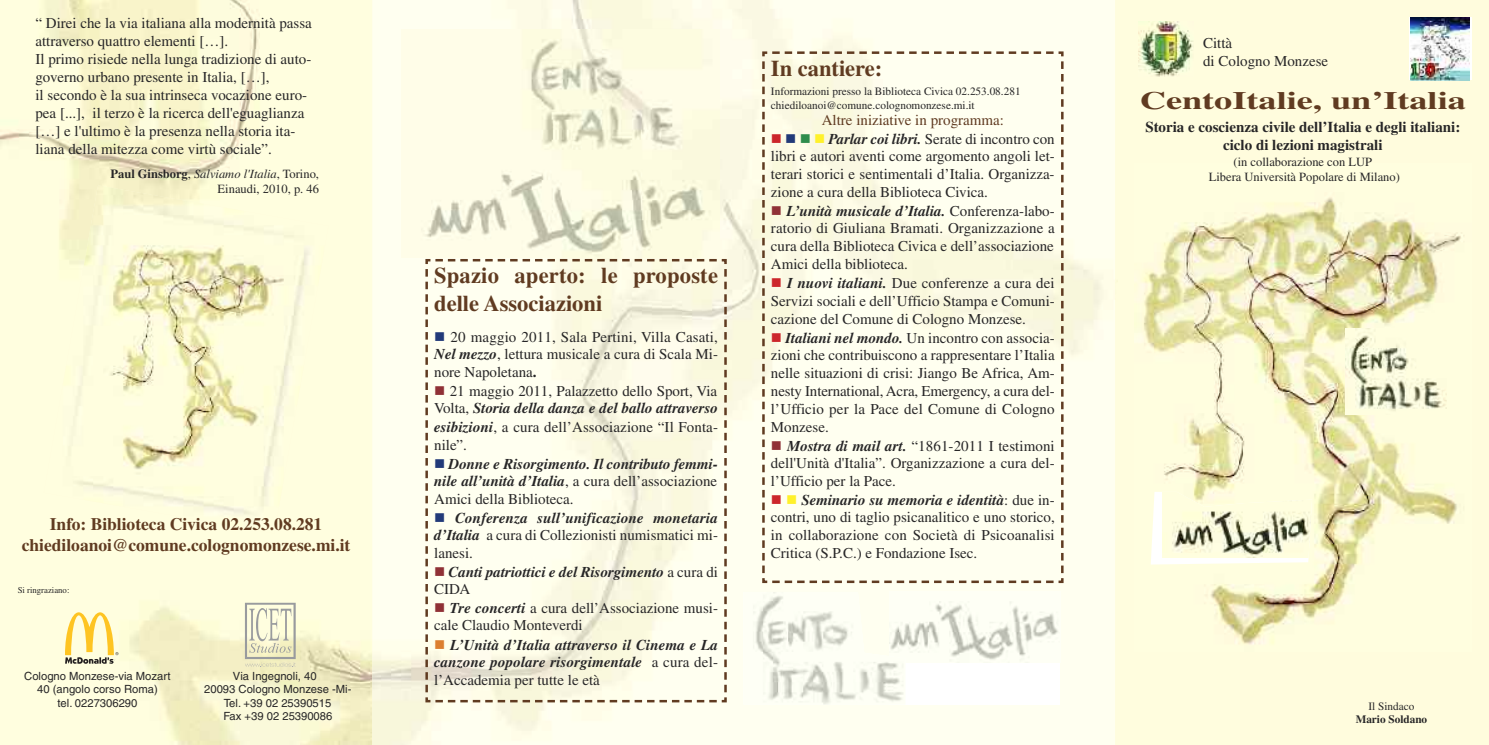
<style>
.page{position:relative;width:1489px;height:745px;background:#fff}
.page>*{position:absolute;margin:0;border:0;box-sizing:border-box;transform-origin:0 0}
.t1{font:700 25px "Times";color:#603b21;scale:1.45 1}
.t2{font:700 22.5px/27px "Times";color:#603b21}
.t3{font:700 17.5px/21px "Times";color:#603b21;text-align:center}
.t4{font:15px/18px "Times";color:#272627;text-align:justify}
.t5{font:italic 700 15px/17.5px "Times";letter-spacing:.005em;color:#272627;text-align:justify}
.t6{font:700 15px/18px "Times";color:#272627;text-align:center}
.t7{font:15px/19.1px "Times";color:#603b21}
.t8{font:12.5px/15px "Times";color:#272627;text-align:center}
.t9{font:11.25px/13.5px "Helvetica";color:#272627;text-align:center}
.t10{font:11.25px/13.5px "Times";color:#272627}
.t11{font:700 11.25px "Times";color:#272627}
.t12{font:8.75px "Times";color:#272627}
.s1{font-weight:700}
.s2{font-style:italic}
.s3{font-weight:700;font-style:italic}
.s4{font-weight:400;font-style:normal}
.s5{font-weight:700;font-style:italic;color:#272627}
.s6{color:#272627}
</style>
<div class="page">
<div style="left:0;top:0;width:1488px;height:744px;background:#fffcdd"></div>
<img style="left:0;top:0;width:1115px;height:744px">
<img style="left:1137px;top:197px;width:324px;height:448px">
<img style="left:1345px;top:328px;width:110px;height:86px">
<svg style="left:1150px;top:491px;width:161px;height:73px"></svg>
<img style="left:1162px;top:491px;width:149px;height:66px">
<img style="left:1138px;top:21px;width:55px;height:56px">
<svg style="left:1469px;top:18px;width:1px;height:62px"></svg>
<img style="left:1409px;top:18px;width:60px;height:62px">
<hr style="left:372px;top:0;width:742px;height:1px;background:#fff">
<img style="left:401px;top:29px;width:318px;height:228px">
<div style="left:889px;top:591px;width:171px;height:113px;background:#fff"></div>
<img style="left:905px;top:601px;width:155px;height:61px">
<img style="left:743px;top:591px;width:162px;height:113px">
<img style="left:44px;top:185px;width:284px;height:348px">
<svg style="left:245px;top:602px;width:51px;height:64px"></svg>
<svg style="left:65px;top:612px;width:53px;height:51px"></svg>
<svg style="left:424px;top:257px;width:304px;height:446px"></svg>
<svg style="left:761px;top:50px;width:303px;height:534px"></svg>
<p class="t4" style="left:35px;top:16px;width:278px;text-align:left">“ Direi che la via italiana alla modernità passa attraverso quattro elementi […].<br>Il primo risiede nella lunga tradizione di auto&shy;governo urbano presente in Italia, […],<br>il secondo è la sua intrinseca vocazione euro&shy;pea [...], il terzo è la ricerca dell'eguaglianza […] e l'ultimo è la presenza nella storia ita&shy;liana della mitezza come virtù sociale”.</p>
<p class="t8" style="left:111px;top:168px;width:210px;text-align:right"><span class="s1">Paul Ginsborg</span>, <span class="s2">Salviamo l'Italia</span>, Torino,<br>Einaudi, 2010, p. 46</p>
<p class="t3" style="left:22px;top:515px;width:330px">Info: Biblioteca Civica 02.253.08.281 chiediloanoi@comune.colognomonzese.mi.it</p>
<p class="t12" style="left:18px;top:587px;width:53px">Si ringraziano:</p>
<p class="t9" style="left:24px;top:669px;width:148px">Cologno Monzese-via Mozart<br>40 (angolo corso Roma)<br>tel. 0227306290</p>
<p class="t9" style="left:204px;top:669px;width:149px">Via Ingegnoli, 40<br>20093 Cologno Monzese -Mi-<br>Tel. +39 02 25390515<br>Fax +39 02 25390086</p>
<h2 class="t2" style="left:434px;top:264px;width:285px">Spazio aperto: le proposte delle Associazioni</h2>
<p class="t4" style="left:434px;top:329px;width:285px;line-height:17.5px;text-indent:16px">20 maggio 2011, Sala Pertini, Villa Casati, <span class="s3">Nel mezzo</span>, lettura musicale a cura di Scala Mi&shy;nore Napoletana<span class="s1">.</span></p>
<p class="t4" style="left:434px;top:384px;width:285px;text-indent:16px">21 maggio 2011, Palazzetto dello Sport, Via Volta, <span class="s3">Storia della danza e del ballo attraverso esibizioni</span>, a cura dell’Associazione “Il Fonta&shy;nile”.</p>
<p class="t5" style="left:434px;top:456px;width:285px;text-indent:14px">Donne e Risorgimento. Il contributo femmi&shy;nile all’unità d’Italia<span class="s4">, a cura dell’associazione Amici della Biblioteca.</span></p>
<p class="t5" style="left:434px;top:510px;width:285px;text-indent:21px">Conferenza sull’unificazione monetaria d’Italia <span class="s4">a cura di Collezionisti numismatici mi&shy;lanesi.</span></p>
<p class="t5" style="left:434px;top:564px;width:285px;line-height:17.1px;text-indent:14px">Canti patriottici e del Risorgimento <span class="s4">a cura di<br>CIDA</span></p>
<p class="t4" style="left:434px;top:601px;width:285px;line-height:17.1px;text-indent:16px"><span class="s3">Tre concerti</span> a cura dell’Associazione musi&shy;cale Claudio Monteverdi</p>
<p class="t5" style="left:434px;top:636px;width:285px;text-indent:16px">L’Unità d’Italia attraverso il Cinema e La canzone popolare risorgimentale <span class="s4">a cura del&shy;l’Accademia per tutte le età</span></p>
<h2 class="t2" style="left:771px;top:57px;width:113px">In cantiere:</h2>
<p class="t10" style="left:771px;top:86px;width:251px">Informazioni presso la Biblioteca Civica 02.253.08.281 chiediloanoi@comune.colognomonzese.mi.it</p>
<p class="t7" style="left:828px;top:112px;width:228px;text-indent:-7px">Altre iniziative in programma:<br><span class="s5">Parlar coi libri.</span> <span class="s6">Serate di incontro con</span></p>
<p class="t4" style="left:771px;top:148px;width:285px">libri e autori aventi come argomento angoli let&shy;terari storici e sentimentali d’Italia. Organizza&shy;zione a cura della Biblioteca Civica.</p>
<p class="t4" style="left:771px;top:203px;width:285px;text-indent:16px"><span class="s3">L’unità musicale d’Italia.</span> Conferenza-labo&shy;ratorio di Giuliana Bramati. Organizzazione a cura della Biblioteca Civica e dell’associazione Amici della biblioteca.</p>
<p class="t4" style="left:771px;top:276px;width:285px;line-height:17.5px;text-indent:16px"><span class="s3">I nuovi italiani.</span> Due conferenze a cura dei Servizi sociali e dell’Ufficio Stampa e Comuni&shy;cazione del Comune di Cologno Monzese.</p>
<p class="t4" style="left:771px;top:330px;width:285px;text-indent:14px"><span class="s3">Italiani nel mondo.</span> Un incontro con associa&shy;zioni che contribuiscono a rappresentare l’Italia nelle situazioni di crisi: Jiango Be Africa, Am&shy;nesty International, Acra, Emergency, a cura del&shy;l’Ufficio per la Pace del Comune di Cologno Monzese.</p>
<p class="t4" style="left:771px;top:438px;width:285px;line-height:17.5px;text-indent:16px"><span class="s3">Mostra di mail art.</span> “1861-2011 I testimoni dell'Unità d'Italia”. Organizzazione a cura del&shy;l’Ufficio per la Pace.</p>
<p class="t4" style="left:771px;top:492px;width:285px;text-indent:30px"><span class="s3">Seminario su memoria e identità</span>: due in&shy;contri, uno di taglio psicanalitico e uno storico, in collaborazione con Società di Psicoanalisi Critica (S.P.C.) e Fondazione Isec.</p>
<p class="t4" style="left:1202px;top:36px;width:126px">Città<br>di Cologno Monzese</p>
<h1 class="t1" style="left:1139px;top:92px;width:226px">CentoItalie, un’Italia</h1>
<p class="t6" style="left:1145px;top:119px;width:316px">Storia e coscienza civile dell’Italia e degli italiani: ciclo di lezioni magistrali</p>
<p class="t8" style="left:1208px;top:156px;width:192px">(in collaborazione con LUP<br>Libera Università Popolare di Milano)</p>
<p class="t10" style="left:1368px;top:699px;width:47px">Il Sindaco</p>
<p class="t11" style="left:1355px;top:715px;width:73px">Mario Soldano</p>
</div>
